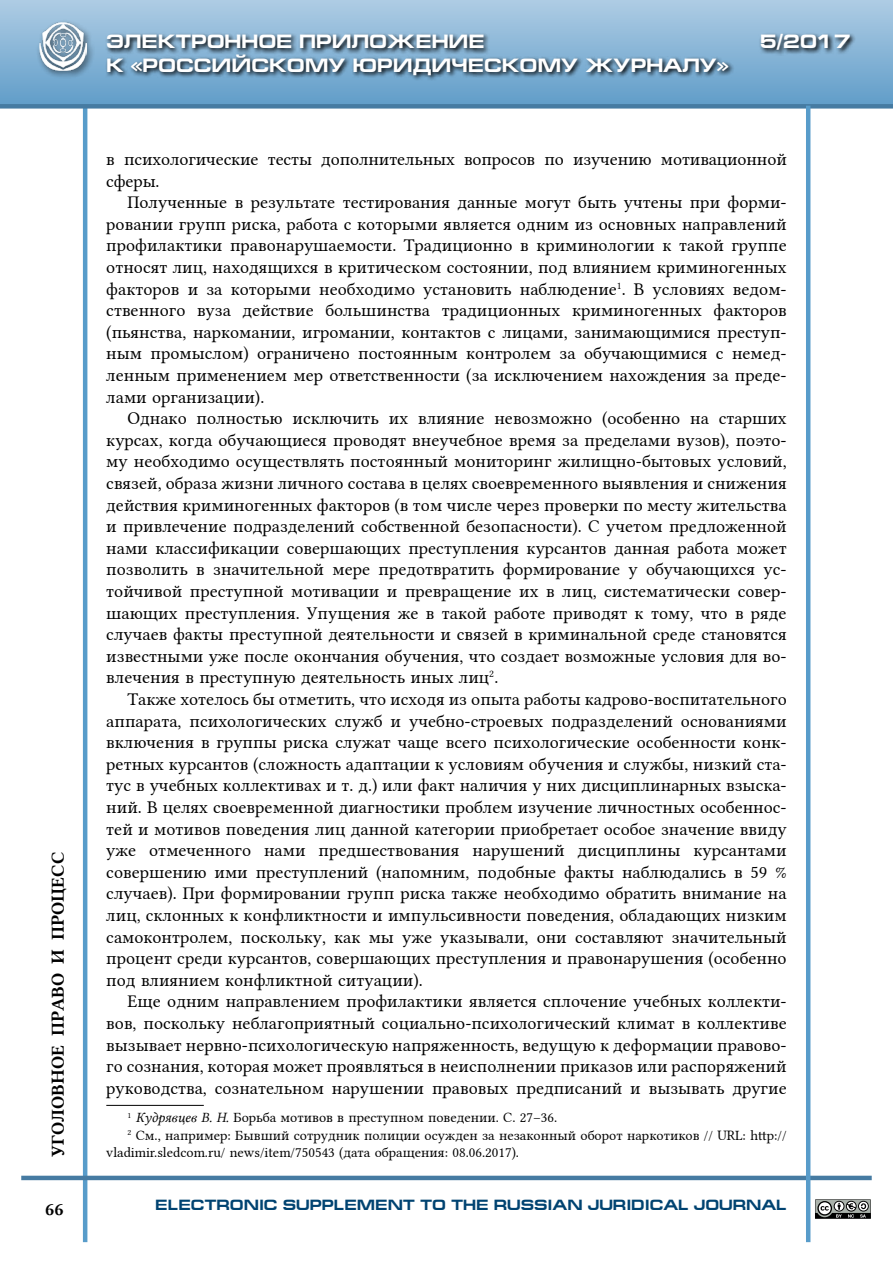
<style>
.page{position:relative;width:893px;height:1263px;background:#fff}
.page>*{position:absolute;margin:0;border:0;box-sizing:border-box;transform-origin:0 0}
.t1{font:700 19.5px "Europe Ext";color:#fff}
.t2{font:18px/21.6px "Lin Libertine";color:#000;text-align:justify}
.t3{font:18px "Lin Libertine B";color:#000}
.t4{font:700 15px "Europe Ext";color:#004371}
.t5{font:14.25px "Lin Libertine";color:#000}
.s1{font-family:"Lin Libertine I"}
</style>
<div class="page">
<div style="left:0;top:0;width:893px;height:106px;background:linear-gradient(to bottom,#aecce4,#619dc9)"></div>
<hr style="left:83px;top:106px;width:4px;height:1136px;background:#589cca">
<hr style="left:21px;top:1176px;width:851px;height:4px;background:#467ba2">
<div style="left:0;top:104px;width:893px;height:5px;background:#467ba2"></div>
<div style="left:35px;top:19px;width:60px;height:60px;background:#000;opacity:.63"></div>
<img style="left:39px;top:23px;width:48px;height:47px">
<svg style="left:105px;top:31px;width:751px;height:50px;background:#6b90ac"></svg>
<hr style="left:806px;top:106px;width:4px;height:1136px;background:#589cca">
<svg style="left:815px;top:1199px;width:56px;height:20px"></svg>
<hr style="left:106px;top:1105px;width:98px;height:1px;background:#000">
<p class="t3" style="left:46px;top:1157px;width:307px;rotate:-90deg">УГОЛОВНОЕ ПРАВО И ПРОЦЕСС</p>
<p class="t3" style="left:45px;top:1197px;width:20px">66</p>
<p class="t1" style="left:106px;top:31px;width:380px">ЭЛЕКТРОННОЕ ПРИЛОЖЕНИЕ</p>
<p class="t1" style="left:760px;top:31px;width:92px">5/2017</p>
<p class="t1" style="left:106px;top:54px;width:624px">К «РОССИЙСКОМУ ЮРИДИЧЕСКОМУ ЖУРНАЛУ»</p>
<p class="t2" style="left:106px;top:146px;width:682px">в психологические тесты дополнительных вопросов по изучению мотивационной сферы.</p>
<p class="t2" style="left:106px;top:189px;width:682px;text-indent:21px">Полученные в результате тестирования данные могут быть учтены при форми&shy;ровании групп риска, работа с которыми является одним из основных направлений профилактики правонарушаемости. Традиционно в криминологии к такой группе относят лиц, находящихся в критическом состоянии, под влиянием криминогенных факторов и за которыми необходимо установить наблюдение<sup>1</sup>. В условиях ведом&shy;ственного вуза действие большинства традиционных криминогенных факторов (пьянства, наркомании, игромании, контактов с лицами, занимающимися преступ&shy;ным промыслом) ограничено постоянным контролем за обучающимися с немед&shy;ленным применением мер ответственности (за исключением нахождения за преде&shy;лами организации).</p>
<p class="t2" style="left:106px;top:405px;width:682px;text-indent:21px">Однако полностью исключить их влияние невозможно (особенно на старших курсах, когда обучающиеся проводят внеучебное время за пределами вузов), поэто&shy;му необходимо осуществлять постоянный мониторинг жилищно-бытовых условий, связей, образа жизни личного состава в целях своевременного выявления и снижения действия криминогенных факторов (в том числе через проверки по месту жительства и привлечение подразделений собственной безопасности). С учетом предложенной нами классификации совершающих преступления курсантов данная работа может позволить в значительной мере предотвратить формирование у обучающихся ус&shy;тойчивой преступной мотивации и превращение их в лиц, систематически совер&shy;шающих преступления. Упущения же в такой работе приводят к тому, что в ряде случаев факты преступной деятельности и связей в криминальной среде становятся известными уже после окончания обучения, что создает возможные условия для во&shy;влечения в преступную деятельность иных лиц<sup>2</sup>.</p>
<p class="t2" style="left:106px;top:686px;width:682px;text-indent:21px">Также хотелось бы отметить, что исходя из опыта работы кадрово-воспитательного аппарата, психологических служб и учебно-строевых подразделений основаниями включения в группы риска служат чаще всего психологические особенности конк&shy;ретных курсантов (сложность адаптации к условиям обучения и службы, низкий ста&shy;тус в учебных коллективах и т. д.) или факт наличия у них дисциплинарных взыска&shy;ний. В целях своевременной диагностики проблем изучение личностных особеннос&shy;тей и мотивов поведения лиц данной категории приобретает особое значение ввиду уже отмеченного нами предшествования нарушений дисциплины курсантами совершению ими преступлений (напомним, подобные факты наблюдались в 59 % случаев). При формировании групп риска также необходимо обратить внимание на лиц, склонных к конфликтности и импульсивности поведения, обладающих низким самоконтролем, поскольку, как мы уже указывали, они составляют значительный процент среди курсантов, совершающих преступления и правонарушения (особенно под влиянием конфликтной ситуации).</p>
<p class="t2" style="left:106px;top:989px;width:682px;text-indent:21px">Еще одним направлением профилактики является сплочение учебных коллекти&shy;вов, поскольку неблагоприятный социально-психологический климат в коллективе вызывает нервно-психологическую напряженность, ведущую к деформации правово&shy;го сознания, которая может проявляться в неисполнении приказов или распоряжений руководства, сознательном нарушении правовых предписаний и вызывать другие</p>
<p class="t5" style="left:128px;top:1106px;width:431px"><sup>1</sup> <span class="s1">Кудрявцев В. Н.</span> Борьба мотивов в преступном поведении. С. 27–36.</p>
<p class="t5" style="left:128px;top:1123px;width:661px"><sup>2</sup> См., например: Бывший сотрудник полиции осужден за незаконный оборот наркотиков // URL: http://</p>
<p class="t5" style="left:106px;top:1141px;width:414px">vladimir.sledcom.ru/ news/item/750543 (дата обращения: 08.06.2017).</p>
<p class="t4" style="left:155px;top:1196px;width:633px">ELECTRONIC SUPPLEMENT TO THE RUSSIAN JURIDICAL JOURNAL</p>
</div>
